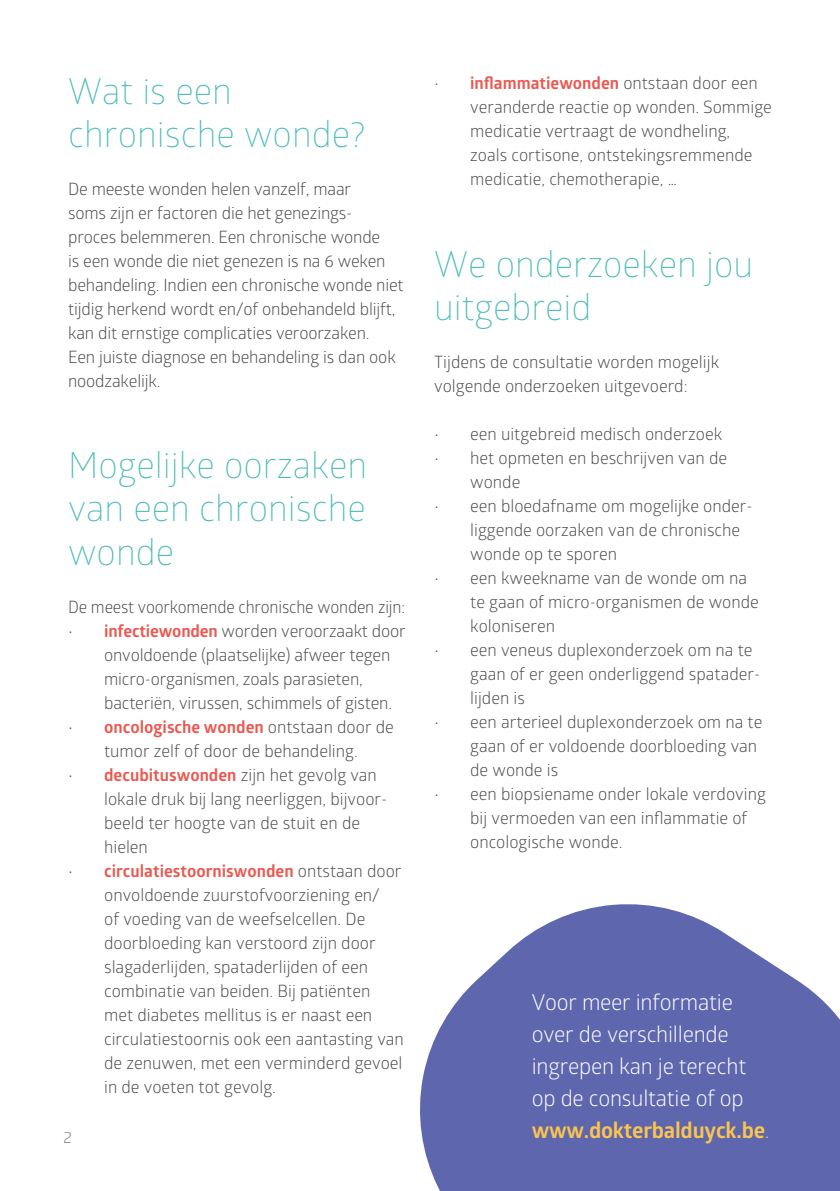
<style>
.page{position:relative;width:840px;height:1191px;background:#fff}
.page>*{position:absolute;margin:0;border:0;box-sizing:border-box;transform-origin:0 0}
.t1{font:300 36px/43.2px "Glober";color:#4cbbb8}
.t2{font:22px/32px "Glober";letter-spacing:-.01em;color:#fff}
.t3{font:17px/24px "Glober";color:#4a4a49}
.t4{font:16px "Glober";color:#7c7b7b}
.s1{font-weight:700;color:#eb5850}
.s2{font-weight:700;color:#fcc44f}
.s3{color:#fcc44f}
</style>
<div class="page">
<svg style="left:420px;top:904px;width:419px;height:287px;fill:#5e67ad"></svg>
<h1 class="t1" style="left:68px;top:68px;width:299px">Wat is een chronische wonde?</h1>
<p class="t3" style="left:68px;top:176px;width:337px">De meeste wonden helen vanzelf, maar<br>soms zijn er factoren die het genezings&shy;proces belemmeren. Een chronische wonde<br>is een wonde die niet genezen is na 6 weken behandeling. Indien een chronische wonde niet tijdig herkend wordt en/of onbehandeld blijft, kan dit ernstige complicaties veroorzaken.<br>Een juiste diagnose en behandeling is dan ook noodzakelijk.</p>
<h1 class="t1" style="left:68px;top:442px;width:300px;text-align:justify">Mogelijke oorzaken van een chronische wonde</h1>
<p class="t3" style="left:68px;top:594px;width:338px">De meest voorkomende chronische wonden zijn:</p>
<p class="t3" style="left:104px;top:618px;width:303px;text-indent:-36px">• <span class="s1">infectiewonden</span> worden veroorzaakt door onvoldoende (plaatselijke) afweer tegen micro-organismen, zoals parasieten, bacteriën, virussen, schimmels of gisten.</p>
<p class="t3" style="left:68px;top:714px;width:327px;text-align:center">• <span class="s1">oncologische wonden</span> ontstaan door de tumor zelf of door de behandeling.</p>
<p class="t3" style="left:104px;top:762px;width:284px;text-indent:-36px">• <span class="s1">decubituswonden</span> zijn het gevolg van lokale druk bij lang neerliggen, bijvoor&shy;beeld ter hoogte van de stuit en de hielen</p>
<p class="t3" style="left:104px;top:858px;width:301px;text-indent:-36px">• <span class="s1">circulatiestoorniswonden</span> ontstaan door onvoldoende zuurstofvoorziening en/<br>of voeding van de weefselcellen. De doorbloeding kan verstoord zijn door slagaderlijden, spataderlijden of een combinatie van beiden. Bij patiënten<br>met diabetes mellitus is er naast een circulatiestoornis ook een aantasting van de zenuwen, met een verminderd gevoel in de voeten tot gevolg.</p>
<p class="t4" style="left:63px;top:1125px;width:10px">2</p>
<p class="t3" style="left:470px;top:71px;width:303px;text-indent:-36px">• <span class="s1">inflammatiewonden</span> ontstaan door een veranderde reactie op wonden. Sommige medicatie vertraagt de wondheling,<br>zoals cortisone, ontstekingsremmende medicatie, chemotherapie, …</p>
<h1 class="t1" style="left:434px;top:240px;width:320px">We onderzoeken jou uitgebreid</h1>
<p class="t3" style="left:434px;top:349px;width:286px">Tijdens de consultatie worden mogelijk volgende onderzoeken uitgevoerd:</p>
<p class="t3" style="left:434px;top:421px;width:289px">• een uitgebreid medisch onderzoek</p>
<p class="t3" style="left:470px;top:445px;width:258px;text-indent:-36px">• het opmeten en beschrijven van de wonde</p>
<p class="t3" style="left:470px;top:493px;width:283px;text-indent:-36px">• een bloedafname om mogelijke onder&shy;liggende oorzaken van de chronische wonde op te sporen</p>
<p class="t3" style="left:470px;top:565px;width:290px;text-indent:-36px">• een kweekname van de wonde om na te gaan of micro-organismen de wonde koloniseren</p>
<p class="t3" style="left:470px;top:637px;width:291px;text-indent:-36px">• een veneus duplexonderzoek om na te gaan of er geen onderliggend spatader&shy;lijden is</p>
<p class="t3" style="left:470px;top:709px;width:293px;text-indent:-36px">• een arterieel duplexonderzoek om na te gaan of er voldoende doorbloeding van de wonde is</p>
<p class="t3" style="left:470px;top:781px;width:297px;text-indent:-36px">• een biopsiename onder lokale verdoving bij vermoeden van een inflammatie of oncologische wonde.</p>
<p class="t2" style="left:531px;top:985px;width:239px">Voor meer informatie over de verschillende ingrepen kan je terecht op de consultatie of op <span class="s2">www.dokterbalduyck.be</span><span class="s3">.</span></p>
</div>
